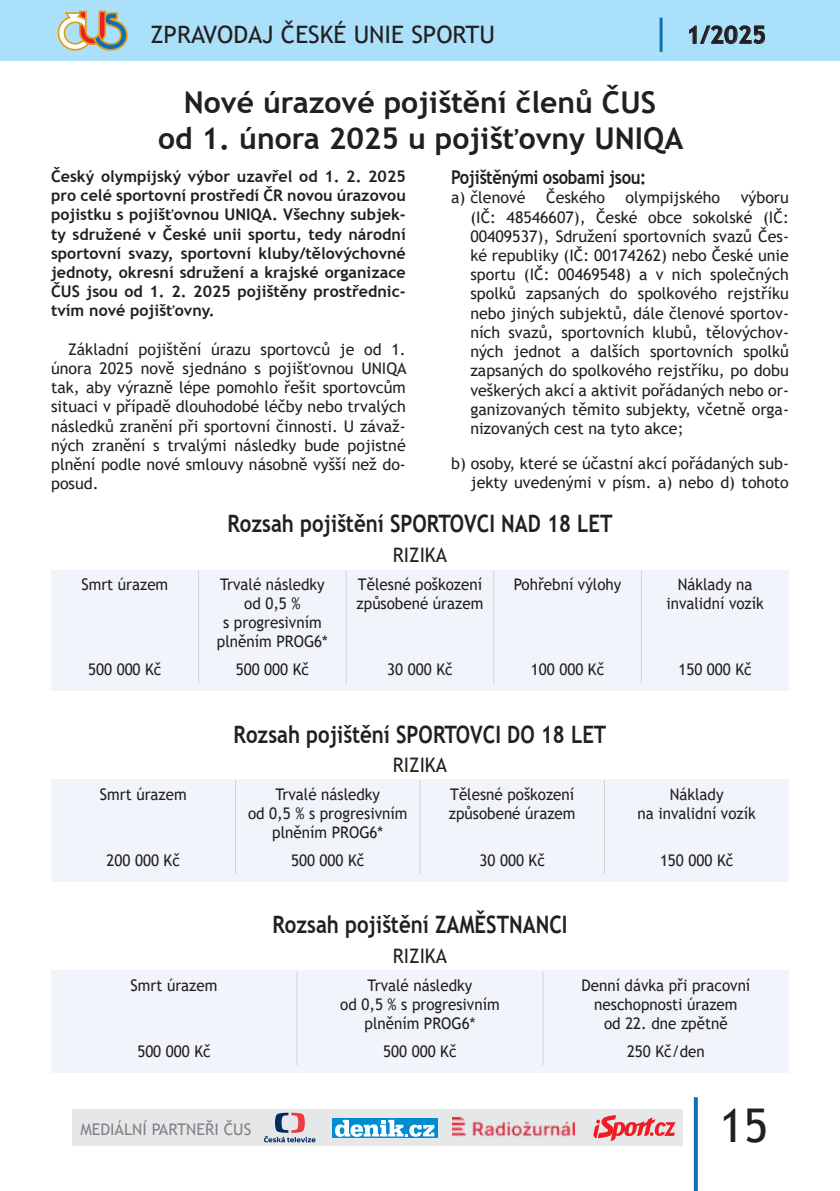
<style>
.page{position:relative;width:840px;height:1191px;background:#fff}
.page>*{position:absolute;margin:0;border:0;box-sizing:border-box;transform-origin:0 0}
.t1{font:46.6px "Trebuchet MS";color:#231f20}
.t2{font:700 30px/36px "Trebuchet MS";color:#231f20;text-align:center}
.t3{font:700 24px "Trebuchet MS";color:#231f20;scale:.85 1}
.t4{font:24px "Trebuchet MS";color:#231f20}
.t5{font:700 24px "Trebuchet MS";color:#231f20}
.t6{font:20px "Trebuchet MS";color:#231f20;scale:.95 1}
.t7{font:700 19.2px "Trebuchet MS";letter-spacing:-.02em;color:#231f20;scale:.87 1}
.t8{font:16px/19.2px "Trebuchet MS";color:#231f20;text-align:justify}
.t9{font:16px/19.2px "Trebuchet MS";color:#231f20;text-align:center;scale:.95 1}
.t10{font:700 16px/19.2px "Trebuchet MS";color:#231f20;text-align:justify}
.t11{font:16px "Trebuchet MS";color:#808285}
</style>
<div class="page">
<div style="left:0;top:0;width:839px;height:61px;background:#aae0f9"></div>
<svg style="left:58px;top:11px;width:70px;height:40px"></svg>
<svg style="left:689px;top:25px;width:75px;height:19px"></svg>
<hr style="left:659px;top:18px;width:3px;height:34px;background:#0f6eb8">
<svg style="left:693px;top:1097px;width:4px;height:94px"></svg>
<div style="left:72px;top:1109px;width:609px;height:36px;background:#e6e7e9"></div>
<svg style="left:264px;top:1112px;width:51px;height:30px"></svg>
<img style="left:452px;top:1117px;width:122px;height:20px">
<svg style="left:332px;top:1118px;width:105px;height:20px"></svg>
<svg style="left:335px;top:1119px;width:99px;height:17px;background:#7ac3e6"></svg>
<svg style="left:593px;top:1115px;width:82px;height:26px"></svg>
<div style="left:51px;top:570px;width:737px;height:120px;background:#f1f4fa"></div>
<div style="left:51px;top:780px;width:737px;height:102px;background:#f1f4fa"></div>
<div style="left:51px;top:970px;width:737px;height:102px;background:#f1f4fa"></div>
<hr style="left:198px;top:570px;width:1px;height:85px;background:#d1d2d4">
<hr style="left:345px;top:570px;width:1px;height:85px;background:#d1d2d4">
<hr style="left:493px;top:570px;width:1px;height:85px;background:#d1d2d4">
<hr style="left:640px;top:570px;width:1px;height:85px;background:#d1d2d4">
<svg style="left:198px;top:655px;width:1px;height:28px"></svg>
<svg style="left:345px;top:655px;width:1px;height:28px"></svg>
<svg style="left:493px;top:655px;width:1px;height:28px"></svg>
<hr style="left:235px;top:780px;width:1px;height:66px;background:#d1d2d4">
<hr style="left:419px;top:780px;width:1px;height:66px;background:#d1d2d4">
<hr style="left:603px;top:780px;width:1px;height:66px;background:#d1d2d4">
<svg style="left:235px;top:846px;width:1px;height:28px"></svg>
<svg style="left:419px;top:846px;width:1px;height:28px"></svg>
<hr style="left:296px;top:971px;width:1px;height:66px;background:#d1d2d4">
<hr style="left:542px;top:971px;width:1px;height:66px;background:#d1d2d4">
<svg style="left:296px;top:1037px;width:1px;height:28px"></svg>
<svg style="left:542px;top:1037px;width:1px;height:28px"></svg>
<h3 class="t4" style="left:150px;top:20px;width:346px">ZPRAVODAJ ČESKÉ UNIE SPORTU</h3>
<h3 class="t5" style="left:686px;top:26px;width:81px">1/2025</h3>
<h2 class="t2" style="left:158px;top:84px;width:526px">Nové úrazové pojištění členů ČUS<br>od 1. února 2025 u pojišťovny UNIQA</h2>
<p class="t10" style="left:51px;top:167px;width:356px">Český olympijský výbor uzavřel od 1. 2. 2025 pro celé sportovní prostředí ČR novou úrazovou pojistku s pojišťovnou UNIQA. Všechny subjek&shy;ty sdružené v České unii sportu, tedy národní sportovní svazy, sportovní kluby/tělovýchovné jednoty, okresní sdružení a krajské organizace ČUS jsou od 1. 2. 2025 pojištěny prostřednic&shy;tvím nové pojišťovny.</p>
<p class="t8" style="left:51px;top:339px;width:357px;text-indent:17px">Základní pojištění úrazu sportovců je od 1. února 2025 nově sjednáno s pojišťovnou UNIQA tak, aby výrazně lépe pomohlo řešit sportovcům situaci v případě dlouhodobé léčby nebo trvalých následků zranění při sportovní činnosti. U závaž&shy;ných zranění s trvalými následky bude pojistné plnění podle nové smlouvy násobně vyšší než do&shy;posud.</p>
<p class="t7" style="left:451px;top:165px;width:226px">Pojištěnými osobami jsou:</p>
<p class="t8" style="left:451px;top:188px;width:76px">a) členové</p>
<p class="t8" style="left:546px;top:188px;width:60px">Českého</p>
<p class="t8" style="left:625px;top:188px;width:96px">olympijského</p>
<p class="t8" style="left:470px;top:188px;width:320px;text-indent:270px">výboru (IČ: 48546607), České obce sokolské (IČ:<br>00409537), Sdružení sportovních svazů Čes&shy;ké republiky (IČ: 00174262) nebo České unie sportu (IČ: 00469548) a v nich společných spolků zapsaných do spolkového rejstříku nebo jiných subjektů, dále členové sportov&shy;ních svazů, sportovních klubů, tělovýchov&shy;ných jednot a dalších sportovních spolků zapsaných do spolkového rejstříku, po dobu veškerých akcí a aktivit pořádaných nebo or&shy;ganizovaných těmito subjekty, včetně orga&shy;nizovaných cest na tyto akce;</p>
<p class="t8" style="left:451px;top:454px;width:339px;text-align:right">b) osoby, které se účastní akcí pořádaných sub&shy;jekty uvedenými v písm. a) nebo d) tohoto</p>
<h3 class="t3" style="left:227px;top:509px;width:454px">Rozsah pojištění SPORTOVCI NAD 18 LET</h3>
<p class="t6" style="left:392px;top:542px;width:59px">RIZIKA</p>
<p class="t9" style="left:81px;top:574px;width:93px">Smrt úrazem</p>
<p class="t9" style="left:217px;top:574px;width:118px">Trvalé následky od 0,5 %<br>s progresivním plněním PROG6*</p>
<p class="t9" style="left:356px;top:574px;width:135px;text-align:left">Tělesné poškození způsobené úrazem</p>
<p class="t9" style="left:513px;top:574px;width:115px">Pohřební výlohy</p>
<p class="t9" style="left:666px;top:574px;width:104px">Náklady na invalidní vozík</p>
<p class="t9" style="left:88px;top:660px;width:79px">500 000 Kč</p>
<p class="t9" style="left:235px;top:660px;width:79px">500 000 Kč</p>
<p class="t9" style="left:387px;top:660px;width:70px">30 000 Kč</p>
<p class="t9" style="left:530px;top:660px;width:79px">100 000 Kč</p>
<p class="t9" style="left:678px;top:660px;width:79px">150 000 Kč</p>
<h3 class="t3" style="left:233px;top:719px;width:440px">Rozsah pojištění SPORTOVCI DO 18 LET</h3>
<p class="t6" style="left:392px;top:752px;width:59px">RIZIKA</p>
<p class="t9" style="left:100px;top:784px;width:93px">Smrt úrazem</p>
<p class="t9" style="left:248px;top:784px;width:169px">Trvalé následky<br>od 0,5 % s progresivním plněním PROG6*</p>
<p class="t9" style="left:448px;top:784px;width:135px;text-align:left">Tělesné poškození způsobené úrazem</p>
<p class="t9" style="left:637px;top:784px;width:126px">Náklady<br>na invalidní vozík</p>
<p class="t9" style="left:107px;top:851px;width:79px">200 000 Kč</p>
<p class="t9" style="left:291px;top:851px;width:79px">500 000 Kč</p>
<p class="t9" style="left:479px;top:851px;width:70px">30 000 Kč</p>
<p class="t9" style="left:659px;top:851px;width:79px">150 000 Kč</p>
<h3 class="t3" style="left:272px;top:910px;width:348px">Rozsah pojištění ZAMĚSTNANCI</h3>
<p class="t6" style="left:392px;top:943px;width:59px">RIZIKA</p>
<p class="t9" style="left:130px;top:975px;width:93px">Smrt úrazem</p>
<p class="t9" style="left:340px;top:975px;width:169px">Trvalé následky<br>od 0,5 % s progresivním plněním PROG6*</p>
<p class="t9" style="left:581px;top:975px;width:179px">Denní dávka při pracovní neschopnosti úrazem<br>od 22. dne zpětně</p>
<p class="t9" style="left:137px;top:1041px;width:79px">500 000 Kč</p>
<p class="t9" style="left:383px;top:1041px;width:79px">500 000 Kč</p>
<p class="t9" style="left:626px;top:1041px;width:83px">250 Kč/den</p>
<p class="t11" style="left:80px;top:1118px;width:172px">MEDIÁLNÍ PARTNEŘI ČUS</p>
<h1 class="t1" style="left:719px;top:1096px;width:50px">15</h1>
</div>
